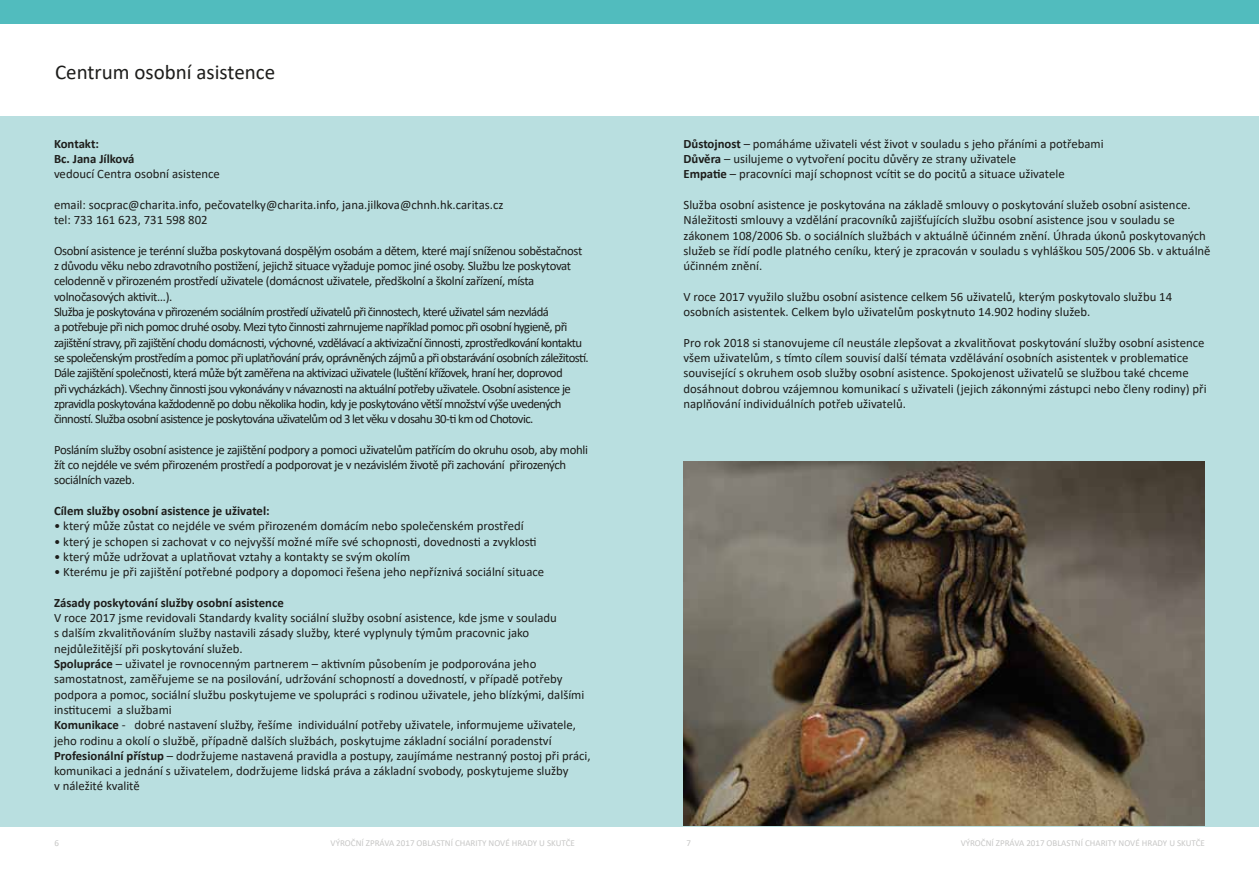
<style>
.page{position:relative;width:1259px;height:893px;background:#fff}
.page>*{position:absolute;margin:0;border:0;box-sizing:border-box;transform-origin:0 0}
.t1{font:21px "Calibri";color:#1d1d1b}
.t2{font:12.75px/15.3px "Calibri";color:#1d1d1b}
.t3{font:12.75px/15.3px "Calibri";letter-spacing:-.045em;color:#1d1d1b}
.t4{font:12.75px/15.3px "Calibri";letter-spacing:-.025em;color:#1d1d1b}
.t5{font:700 12.75px/15.3px "Calibri";color:#1d1d1b}
.t6{font:9px "Calibri";color:#c7c7c6}
.s1{font-weight:700}
</style>
<div class="page">
<div style="left:630px;top:116px;width:629px;height:710px;background:#b9dfe0"></div>
<div style="left:629px;top:0;width:630px;height:23px;background:#51bcbe"></div>
<img style="left:683px;top:461px;width:522px;height:365px">
<div style="left:0;top:116px;width:629px;height:710px;background:#b9dfe0"></div>
<div style="left:0;top:0;width:629px;height:23px;background:#51bcbe"></div>
<h1 class="t1" style="left:55px;top:57px;width:222px">Centrum osobní asistence</h1>
<p class="t5" style="left:54px;top:136px;width:82px">Kontakt:<br>Bc. Jana Jílková</p>
<p class="t2" style="left:54px;top:166px;width:167px">vedoucí Centra osobní asistence</p>
<p class="t2" style="left:54px;top:197px;width:451px">email: socprac@charita.info, pečovatelky@charita.info, jana.jilkova@chnh.hk.caritas.cz tel: 733 161 623, 731 598 802</p>
<p class="t3" style="left:54px;top:243px;width:536px">Osobní asistence je terénní služba poskytovaná dospělým osobám a dětem, které mají sníženou soběstačnost z důvodu věku nebo zdravotního postižení, jejichž situace vyžaduje pomoc jiné osoby. Službu lze poskytovat celodenně v přirozeném prostředí uživatele (domácnost uživatele, předškolní a školní zařízení, místa volnočasových aktivit…).<br>Služba je poskytována v přirozeném sociálním prostředí uživatelů při činnostech, které uživatel sám nezvládá<br>a potřebuje při nich pomoc druhé osoby. Mezi tyto činnosti zahrnujeme například pomoc při osobní hygieně, při zajištění stravy, při zajištění chodu domácnosti, výchovné, vzdělávací a aktivizační činnosti, zprostředkování kontaktu se společenským prostředím a pomoc při uplatňování práv, oprávněných zájmů a při obstarávání osobních záležitostí.<br>Dále zajištění společnosti, která může být zaměřena na aktivizaci uživatele (luštění křížovek, hraní her, doprovod<br>při vycházkách). Všechny činnosti jsou vykonávány v návaznosti na aktuální potřeby uživatele. Osobní asistence je zpravidla poskytována každodenně po dobu několika hodin, kdy je poskytováno větší množství výše uvedených činností. Služba osobní asistence je poskytována uživatelům od 3 let věku v dosahu 30-ti km od Chotovic.</p>
<p class="t4" style="left:54px;top:442px;width:535px">Posláním služby osobní asistence je zajištění podpory a pomoci uživatelům patřícím do okruhu osob, aby mohli žít co nejdéle ve svém přirozeném prostředí a podporovat je v nezávislém životě při zachování přirozených sociálních vazeb.</p>
<p class="t5" style="left:54px;top:503px;width:217px">Cílem služby osobní asistence je uživatel:</p>
<p class="t2" style="left:54px;top:518px;width:471px">• který může zůstat co nejdéle ve svém přirozeném domácím nebo společenském prostředí</p>
<p class="t2" style="left:54px;top:533px;width:484px">• který je schopen si zachovat v co nejvyšší možné míře své schopnosti, dovednosti a zvyklosti</p>
<p class="t2" style="left:54px;top:549px;width:358px">• který může udržovat a uplatňovat vztahy a kontakty se svým okolím</p>
<p class="t2" style="left:54px;top:564px;width:491px">• Kterému je při zajištění potřebné podpory a dopomoci řešena jeho nepříznivá sociální situace</p>
<p class="t5" style="left:54px;top:595px;width:231px">Zásady poskytování služby osobní asistence</p>
<p class="t2" style="left:54px;top:610px;width:538px">V roce 2017 jsme revidovali Standardy kvality sociální služby osobní asistence, kde jsme v souladu<br>s dalším zkvalitňováním služby nastavili zásady služby, které vyplynuly týmům pracovnic jako nejdůležitější při poskytování služeb.<br><span class="s1">Spolupráce</span> – uživatel je rovnocenným partnerem – aktivním působením je podporována jeho samostatnost, zaměřujeme se na posilování, udržování schopností a dovedností, v případě potřeby podpora a pomoc, sociální službu poskytujeme ve spolupráci s rodinou uživatele, jeho blízkými, dalšími institucemi a službami<br><span class="s1">Komunikace</span> - dobré nastavení služby, řešíme individuální potřeby uživatele, informujeme uživatele, jeho rodinu a okolí o službě, případně dalších službách, poskytujme základní sociální poradenství <span class="s1">Profesionální přístup</span> – dodržujeme nastavená pravidla a postupy, zaujímáme nestranný postoj při práci, komunikaci a jednání s uživatelem, dodržujeme lidská práva a základní svobody, poskytujeme služby<br>v náležité kvalitě</p>
<p class="t2" style="left:683px;top:136px;width:421px"><span class="s1">Důstojnost</span> – pomáháme uživateli vést život v souladu s jeho přáními a potřebami<br><span class="s1">Důvěra</span> – usilujeme o vytvoření pocitu důvěry ze strany uživatele<br><span class="s1">Empatie</span> – pracovníci mají schopnost vcítit se do pocitů a situace uživatele</p>
<p class="t2" style="left:683px;top:197px;width:528px">Služba osobní asistence je poskytována na základě smlouvy o poskytování služeb osobní asistence.<br>Náležitosti smlouvy a vzdělání pracovníků zajišťujících službu osobní asistence jsou v souladu se zákonem 108/2006 Sb. o sociálních službách v aktuálně účinném znění. Úhrada úkonů poskytovaných služeb se řídí podle platného ceníku, který je zpracován v souladu s vyhláškou 505/2006 Sb. v aktuálně účinném znění.</p>
<p class="t2" style="left:683px;top:289px;width:490px">V roce 2017 využilo službu osobní asistence celkem 56 uživatelů, kterým poskytovalo službu 14 osobních asistentek. Celkem bylo uživatelům poskytnuto 14.902 hodiny služeb.</p>
<p class="t2" style="left:683px;top:334px;width:525px">Pro rok 2018 si stanovujeme cíl neustále zlepšovat a zkvalitňovat poskytování služby osobní asistence všem uživatelům, s tímto cílem souvisí další témata vzdělávání osobních asistentek v problematice související s okruhem osob služby osobní asistence. Spokojenost uživatelů se službou také chceme dosáhnout dobrou vzájemnou komunikací s uživateli (jejich zákonnými zástupci nebo členy rodiny) při naplňování individuálních potřeb uživatelů.</p>
<p class="t6" style="left:54px;top:836px;width:6px">6</p>
<p class="t6" style="left:331px;top:836px;width:246px">VÝROČNÍ ZPRÁVA 2017 OBLASTNÍ CHARITY NOVÉ HRADY U SKUTČE</p>
<p class="t6" style="left:686px;top:836px;width:6px">7</p>
<p class="t6" style="left:960px;top:836px;width:246px">VÝROČNÍ ZPRÁVA 2017 OBLASTNÍ CHARITY NOVÉ HRADY U SKUTČE</p>
</div>
